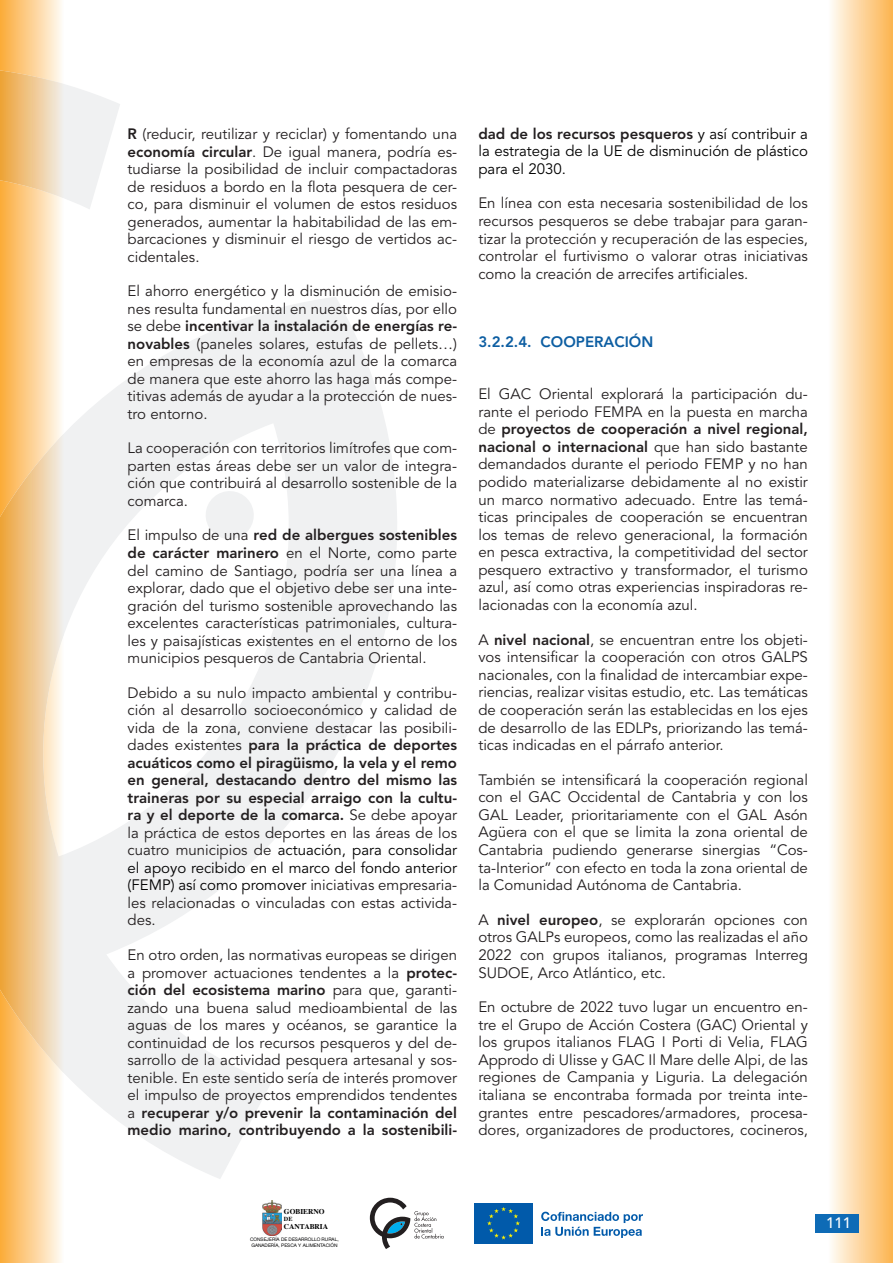
<style>
.page{position:relative;width:893px;height:1263px;background:#fff}
.page>*{position:absolute;margin:0;border:0;box-sizing:border-box;transform-origin:0 0}
.t1{font:15px/17.5px "Avenir";color:#231f20;text-align:justify}
.t2{font:15px/17.5px "Avenir";color:#000001;text-align:justify}
.t3{font:800 15px "Avenir";color:#0d5ea2}
.t4{font:500 15px "Avenir";color:#fff}
.t5{font:700 7.35px "Times";color:#000001}
.t6{font:700 6.15px "Times";color:#000001}
.t7{font:4.8px/5.7px "Helvetica Neue";color:#000001}
.s1{font-weight:800}
.s2{color:#000001}
.s3{font-weight:800;color:#231f20}
</style>
<div class="page">
<svg style="left:64px;top:84px;width:333px;height:1095px"></svg>
<svg style="left:202px;top:488px;width:55px;height:55px"></svg>
<svg style="left:0;top:0;width:62px;height:1263px;background:#fdd192"></svg>
<svg style="left:0;top:70px;width:64px;height:1003px;background:#f4c27c"></svg>
<div style="left:828px;top:0;width:65px;height:1263px;background:linear-gradient(to right,#fefcf8,#fcb34e)"></div>
<svg style="left:370px;top:1198px;width:73px;height:51px"></svg>
<img style="left:262px;top:1201px;width:20px;height:35px">
<div style="left:475px;top:1203px;width:58px;height:41px;background:#015aaa"></div>
<svg style="left:487px;top:1207px;width:33px;height:32px"></svg>
<svg style="left:541px;top:1212px;width:102px;height:26px"></svg>
<div style="left:815px;top:1214px;width:43px;height:18px;background:#0e6bb6"></div>
<p class="t1" style="left:128px;top:125px;width:331px"><span class="s1">R</span> (reducir, reutilizar y reciclar) y fomentando una <span class="s1">economía circular</span>. De igual manera, podría es&shy;tudiarse la posibilidad de incluir compactadoras de residuos a bordo en la flota pesquera de cer&shy;co, para disminuir el volumen de estos residuos generados, aumentar la habitabilidad de las em&shy;barcaciones y disminuir el riesgo de vertidos ac&shy;cidentales.</p>
<p class="t1" style="left:128px;top:283px;width:331px">El ahorro energético y la disminución de emisio&shy;nes resulta fundamental en nuestros días, por ello se debe <span class="s1">incentivar la instalación de energías re&shy;novables</span> (paneles solares, estufas de pellets…) en empresas de la economía azul de la comarca de manera que este ahorro las haga más compe&shy;titivas además de ayudar a la protección de nues&shy;tro entorno.</p>
<p class="t1" style="left:128px;top:440px;width:331px">La cooperación con territorios limítrofes que com&shy;parten estas áreas debe ser un valor de integra&shy;ción que contribuirá al desarrollo sostenible de la comarca.</p>
<p class="t1" style="left:128px;top:527px;width:331px">El impulso de una <span class="s1">red de albergues sostenibles de carácter marinero</span> en el Norte, como parte del camino de Santiago, podría ser una línea a explorar, dado que el objetivo debe ser una inte&shy;gración del turismo sostenible aprovechando las excelentes características patrimoniales, cultura&shy;les y paisajísticas existentes en el entorno de los municipios pesqueros de Cantabria Oriental.</p>
<p class="t1" style="left:128px;top:684px;width:331px">Debido a su nulo impacto ambiental y contribu&shy;ción al desarrollo socioeconómico y calidad de vida de la zona, conviene destacar las posibili&shy;dades existentes <span class="s1">para la práctica de deportes acuáticos como el piragüismo, la vela y el remo en general, destacando dentro del mismo las traineras por su especial arraigo con la cultu&shy;ra y el deporte de la comarca.</span> Se debe apoyar la práctica de estos deportes en las áreas de los cuatro municipios de <span class="s2">actuación, para consolidar el apoyo recibido en el marco del fondo anterior (FEMP) así como promover</span> iniciativas empresaria&shy;les relacionadas o vinculadas con estas activida&shy;des.</p>
<p class="t1" style="left:128px;top:946px;width:331px">En otro orden, las normativas europeas se dirigen a promover actuaciones tendentes a la <span class="s1">protec&shy;ción del ecosistema marino</span> para que, garanti&shy;zando una buena salud medioambiental de las aguas de los mares y océanos, se garantice la continuidad de los recursos pesqueros y del de&shy;sarrollo de la actividad pesquera artesanal y sos&shy;tenible. En este sentido sería de interés promover el impulso de proyectos emprendidos tendentes a <span class="s1">recuperar y/o prevenir la contaminación del medio marino, contribuyendo a la sostenibili-</span></p>
<p class="t2" style="left:478px;top:125px;width:331px"><span class="s3">dad de los recursos pesqueros</span> y así contribuir a la estrategia de la UE de disminución de plástico para el 2030.</p>
<p class="t1" style="left:478px;top:195px;width:331px">En línea con esta necesaria sostenibilidad de los recursos pesqueros se debe trabajar para garan&shy;tizar la protección y recuperación de las especies, controlar el furtivismo o valorar otras iniciativas como la creación de arrecifes artificiales.</p>
<p class="t3" style="left:478px;top:333px;width:176px">3.2.2.4. COOPERACIÓN</p>
<p class="t1" style="left:478px;top:385px;width:331px">El GAC Oriental explorará la participación du&shy;rante el periodo FEMPA en la puesta en marcha de <span class="s1">proyectos de cooperación a nivel regional, nacional o internacional</span> que han sido bastante demandados durante el periodo FEMP y no han podido materializarse debidamente al no existir un marco normativo adecuado. Entre las temá&shy;ticas principales de cooperación se encuentran los temas de relevo generacional, la formación en pesca extractiva, la competitividad del sector pesquero extractivo y transformador, el turismo azul, así como otras experiencias inspiradoras re&shy;lacionadas con la economía azul.</p>
<p class="t1" style="left:478px;top:631px;width:331px">A <span class="s1">nivel nacional</span>, se encuentran entre los objeti&shy;vos intensificar la cooperación con otros GALPS nacionales, con la finalidad de intercambiar expe&shy;riencias, realizar visitas estudio, etc. Las temáticas de cooperación serán las establecidas en los ejes de desarrollo de las EDLPs, priorizando las temá&shy;ticas indicadas en el párrafo anterior.</p>
<p class="t1" style="left:478px;top:771px;width:331px">También se intensificará la cooperación regional con el GAC Occidental de Cantabria y con los GAL Leader, prioritariamente con el GAL Asón Agüera con el que se limita la zona oriental de Cantabria pudiendo generarse sinergias “Cos&shy;ta-Interior” con efecto en toda la zona oriental de la Comunidad Autónoma de Cantabria.</p>
<p class="t1" style="left:478px;top:911px;width:331px">A <span class="s1">nivel europeo</span>, se explorarán opciones con otros GALPs europeos, como las realizadas el año 2022 con grupos italianos, programas Interreg SUDOE, Arco Atlántico, etc.</p>
<p class="t1" style="left:478px;top:998px;width:331px">En octubre de 2022 tuvo lugar un encuentro en&shy;tre el Grupo de Acción Costera (GAC) Oriental y los grupos italianos FLAG I Porti di Velia, FLAG Approdo di Ulisse y GAC Il Mare delle Alpi, de las regiones de Campania y Liguria. La delegación italiana se encontraba formada por treinta inte&shy;grantes entre pescadores/armadores, procesa&shy;dores, organizadores de productores, cocineros,</p>
<p class="t5" style="left:284px;top:1204px;width:42px">GOBIERNO</p>
<p class="t6" style="left:284px;top:1213px;width:10px">DE</p>
<p class="t5" style="left:284px;top:1219px;width:46px">CANTABRIA</p>
<p class="t7" style="left:250px;top:1236px;width:90px">CONSEJERÍA DE DESARROLLO RURAL,<br>GANADERÍA, PESCA Y ALIMENTACIÓN</p>
<p class="t4" style="left:826px;top:1214px;width:27px">111</p>
</div>
